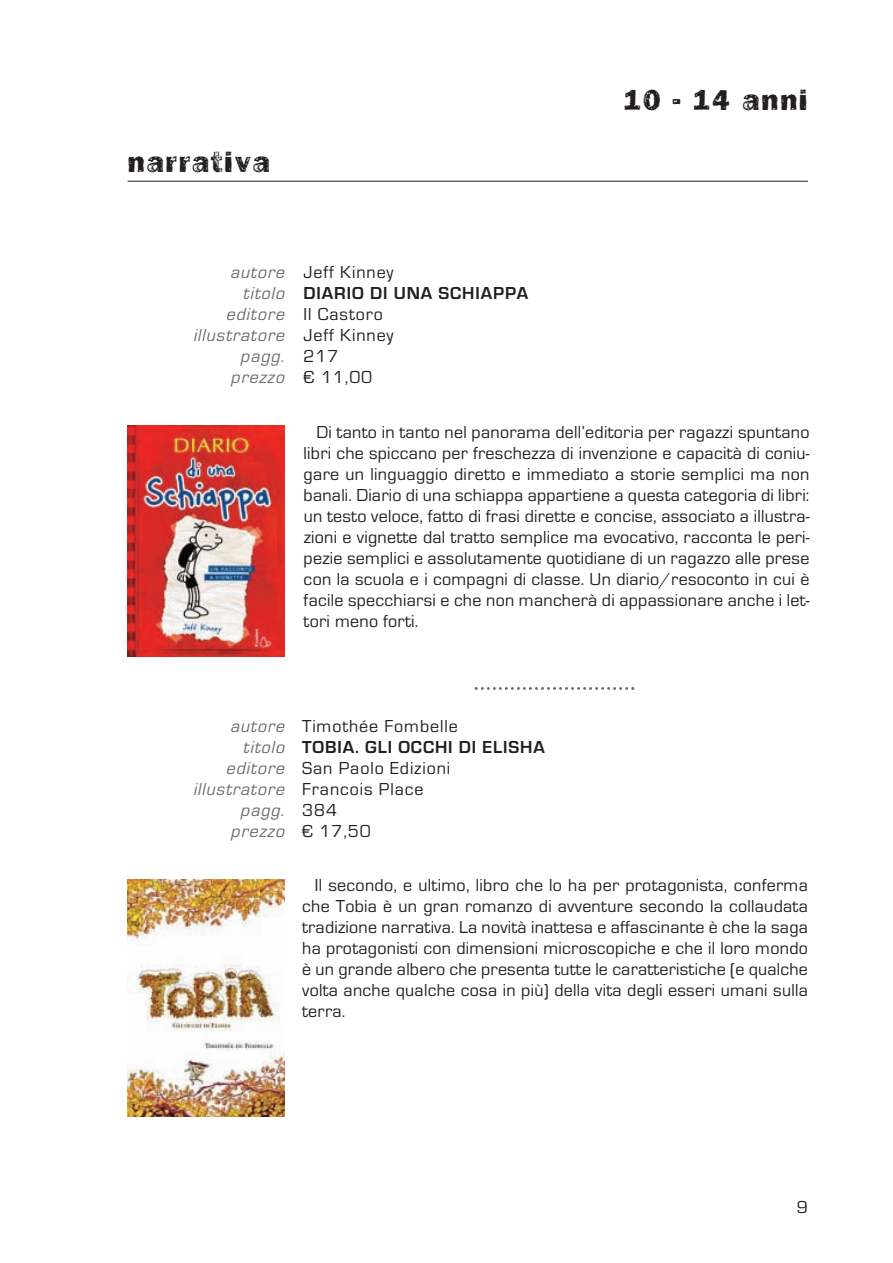
<style>
.page{position:relative;width:893px;height:1263px;background:#fff}
.page>*{position:absolute;margin:0;border:0;box-sizing:border-box;transform-origin:0 0}
.t1{font:30px "Frankie";letter-spacing:.05em;color:#231f20}
.t2{font:18px/21px "Eurostile";letter-spacing:.015em;color:#231f20;text-align:justify}
.t3{font:18px/21px "Eurostile";letter-spacing:.05em;color:#231f20}
.t4{font:italic 18px/21px "Eurostile";color:#6c6d70;text-align:right}
.t5{font:700 18px "Eurostile";letter-spacing:.05em;color:#231f20}
</style>
<div class="page">
<hr style="left:128px;top:181px;width:680px;height:1px;background:#231f20">
<img style="left:128px;top:426px;width:156px;height:230px">
<svg style="left:475px;top:687px;width:159px;height:3px"></svg>
<img style="left:128px;top:879px;width:156px;height:237px">
<h1 class="t1" style="left:128px;top:144px;width:144px">narrativa</h1>
<p class="t4" style="left:193px;top:262px;width:97px">autore titolo editore illustratore pagg. prezzo</p>
<p class="t3" style="left:304px;top:262px;width:91px">Jeff Kinney</p>
<p class="t5" style="left:304px;top:283px;width:226px">DIARIO DI UNA SCHIAPPA</p>
<p class="t3" style="left:304px;top:304px;width:91px">Il Castoro<br>Jeff Kinney<br>217<br>€ 11,00</p>
<h1 class="t1" style="left:623px;top:82px;width:186px">10 - 14 anni</h1>
<p class="t2" style="left:304px;top:421px;width:508px;text-indent:13px">Di tanto in tanto nel panorama dell’editoria per ragazzi spuntano libri che spiccano per freschezza di invenzione e capacità di coniu&shy;gare un linguaggio diretto e immediato a storie semplici ma non banali. Diario di una schiappa appartiene a questa categoria di libri: un testo veloce, fatto di frasi dirette e concise, associato a illustra&shy;zioni e vignette dal tratto semplice ma evocativo, racconta le peri&shy;pezie semplici e assolutamente quotidiane di un ragazzo alle prese con la scuola e i compagni di classe. Un diario/resoconto in cui è facile specchiarsi e che non mancherà di appassionare anche i let&shy;tori meno forti.</p>
<p class="t4" style="left:193px;top:715px;width:97px">autore titolo editore illustratore pagg. prezzo</p>
<p class="t3" style="left:302px;top:715px;width:157px">Timothée Fombelle</p>
<p class="t5" style="left:302px;top:736px;width:244px">TOBIA. GLI OCCHI DI ELISHA</p>
<p class="t3" style="left:302px;top:757px;width:150px">San Paolo Edizioni<br>Francois Place<br>384<br>€ 17,50</p>
<p class="t2" style="left:302px;top:874px;width:507px;text-indent:13px">Il secondo, e ultimo, libro che lo ha per protagonista, conferma che Tobia è un gran romanzo di avventure secondo la collaudata tradizione narrativa. La novità inattesa e affascinante è che la saga ha protagonisti con dimensioni microscopiche e che il loro mondo è un grande albero che presenta tutte le caratteristiche (e qualche volta anche qualche cosa in più) della vita degli esseri umani sulla terra.</p>
<p class="t2" style="left:797px;top:1196px;width:13px">9</p>
</div>
